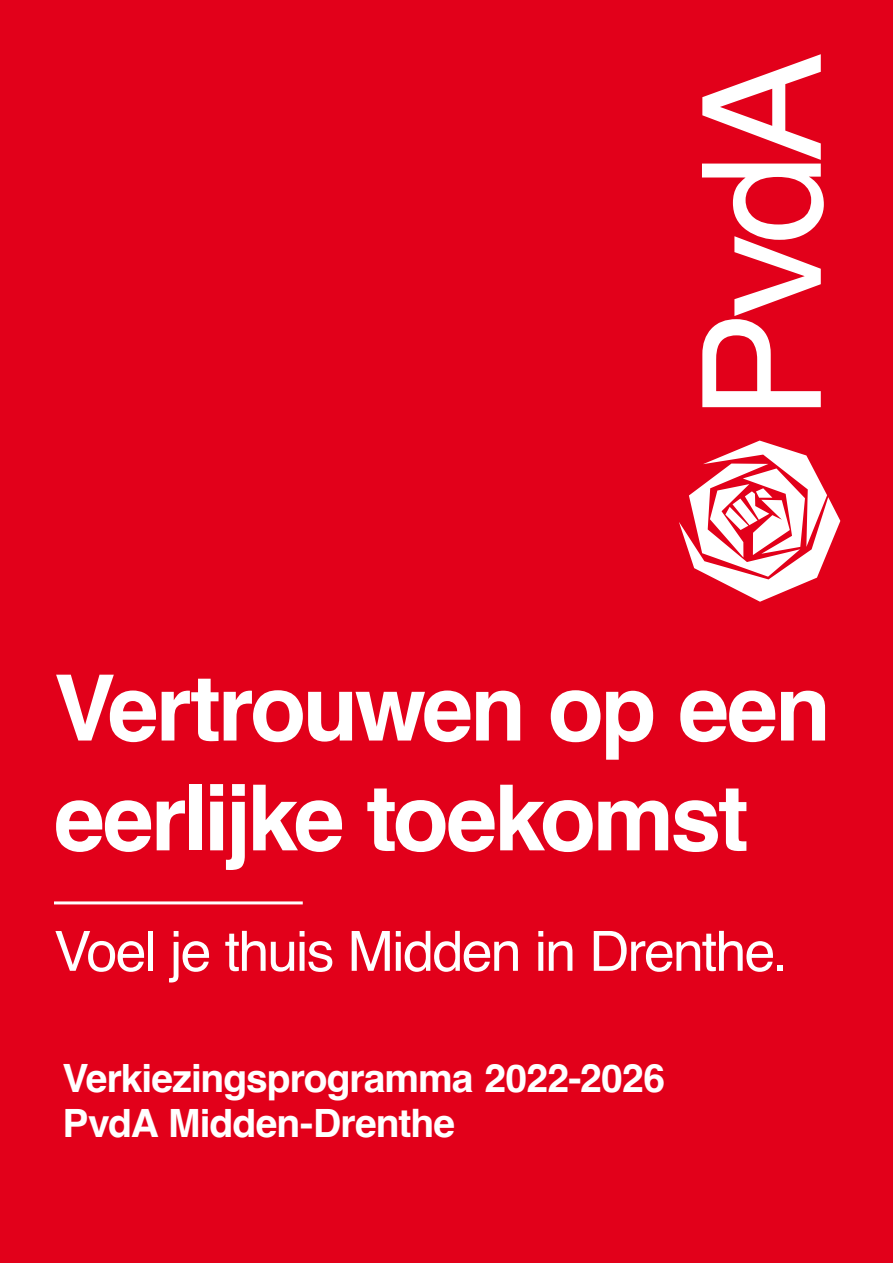
<style>
.page{position:relative;width:893px;height:1263px;background:#e2001a}
.page>*{position:absolute;margin:0;border:0;box-sizing:border-box;transform-origin:0 0}
.t1{font:700 91.5px/109.8px "Helvetica";letter-spacing:-.035em;color:#fff}
.t2{font:55.5px "Helvetica";letter-spacing:-.035em;color:#fff}
.t3{font:700 39px/45px "Helvetica";letter-spacing:-.02em;color:#fff}
</style>
<div class="page">
<svg style="left:702px;top:54px;width:122px;height:353px"></svg>
<svg style="left:679px;top:441px;width:161px;height:161px"></svg>
<hr style="left:54px;top:901px;width:249px;height:3px;background:#fff">
<h1 class="t1" style="left:54px;top:664px;width:778px">Vertrouwen op een eerlijke toekomst</h1>
<h2 class="t2" style="left:54px;top:908px;width:735px">Voel je thuis Midden in Drenthe.</h2>
<p class="t3" style="left:63px;top:1060px;width:604px">Verkiezingsprogramma 2022-2026<br>PvdA Midden-Drenthe</p>
</div>
